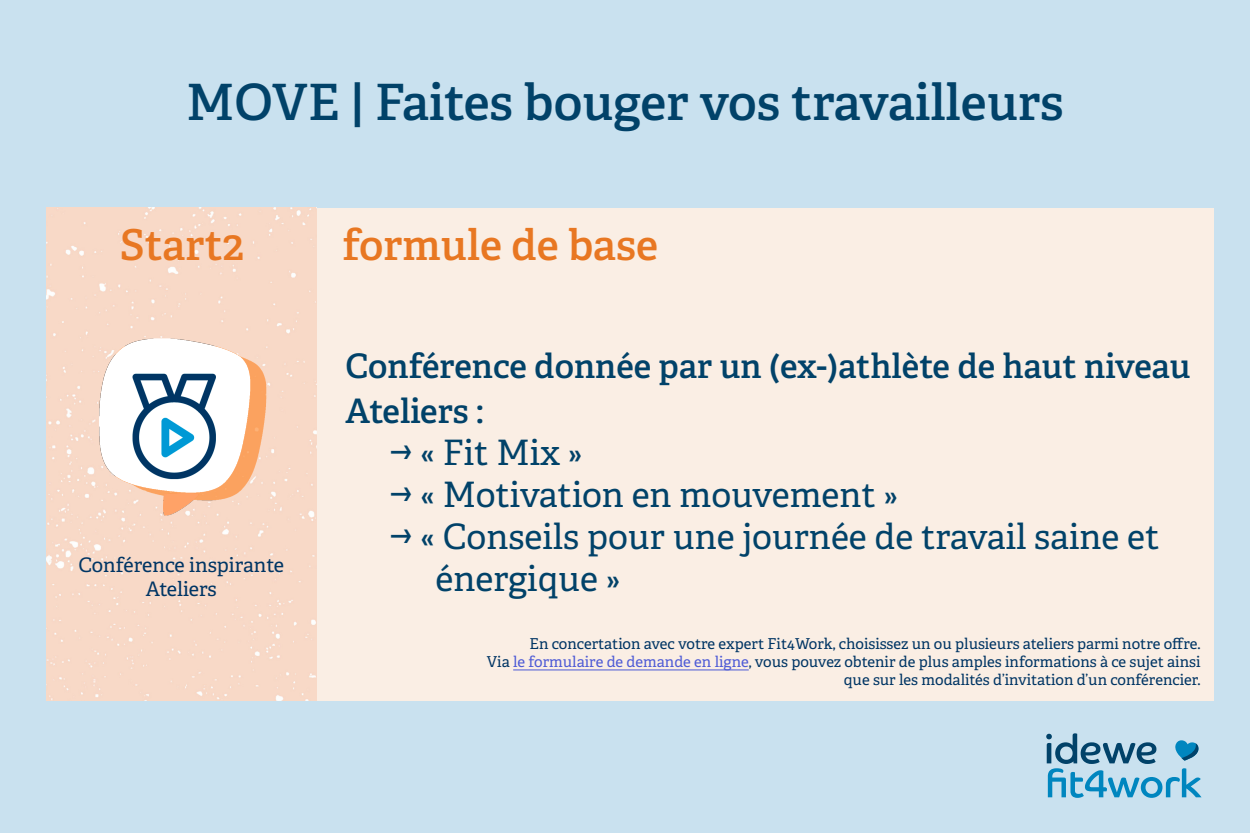
<style>
.page{position:relative;width:1250px;height:833px;background:#fff}
.page>*{position:absolute;margin:0;border:0;box-sizing:border-box;transform-origin:0 0}
.t1{font:600 50px "Adelle";color:#014269}
.t2{font:600 42.5px "Adelle";color:#e87722}
.t3{font:35px/42px "Adelle";color:#014269}
.t4{font:600 33.75px "Adelle";color:#014269}
.t5{font:20px "Adelle";color:#003564}
.t6{font:15px/18px "Adelle";color:#003564;text-align:right}
.s1{color:#4f5cd6}
</style>
<div class="page">
<div style="left:0;top:0;width:1250px;height:832px;background:#c9e1ef"></div>
<div style="left:47px;top:208px;width:1167px;height:492px;background:#fcefe4"></div>
<svg style="left:1046px;top:733px;width:156px;height:64px;background:#88bad4"></svg>
<div style="left:47px;top:208px;width:270px;height:492px;background:#f8d9c7"></div>
<img style="left:48px;top:319px;width:268px;height:237px">
<hr style="left:513px;top:669px;width:236px;height:1px;background:#4f5cd6">
<p class="t1" style="left:186px;top:71px;width:879px">MOVE | Faites bouger vos travailleurs</p>
<p class="t2" style="left:120px;top:218px;width:126px">Start2</p>
<p class="t2" style="left:342px;top:218px;width:317px">formule de base</p>
<p class="t5" style="left:78px;top:553px;width:207px">Conférence inspirante</p>
<p class="t5" style="left:146px;top:577px;width:73px">Ateliers</p>
<p class="t4" style="left:346px;top:345px;width:846px">Conférence donnée par un (ex-)athlète de haut niveau</p>
<p class="t4" style="left:346px;top:390px;width:140px">Ateliers :</p>
<p class="t3" style="left:391px;top:432px;width:194px">➡ « Fit Mix »</p>
<p class="t3" style="left:391px;top:474px;width:510px">➡ « Motivation en mouvement »</p>
<p class="t3" style="left:436px;top:516px;width:725px;text-indent:-45px">➡ « Conseils pour une journée de travail saine et énergique »</p>
<p class="t6" style="left:530px;top:635px;width:673px">En concertation avec votre expert Fit4Work, choisissez un ou plusieurs ateliers parmi notre offre.</p>
<p class="t6" style="left:487px;top:653px;width:715px">Via <span class="s1">le formulaire de demande en ligne</span>, vous pouvez obtenir de plus amples informations à ce sujet ainsi que sur les modalités d’invitation d’un conférencier.</p>
</div>
